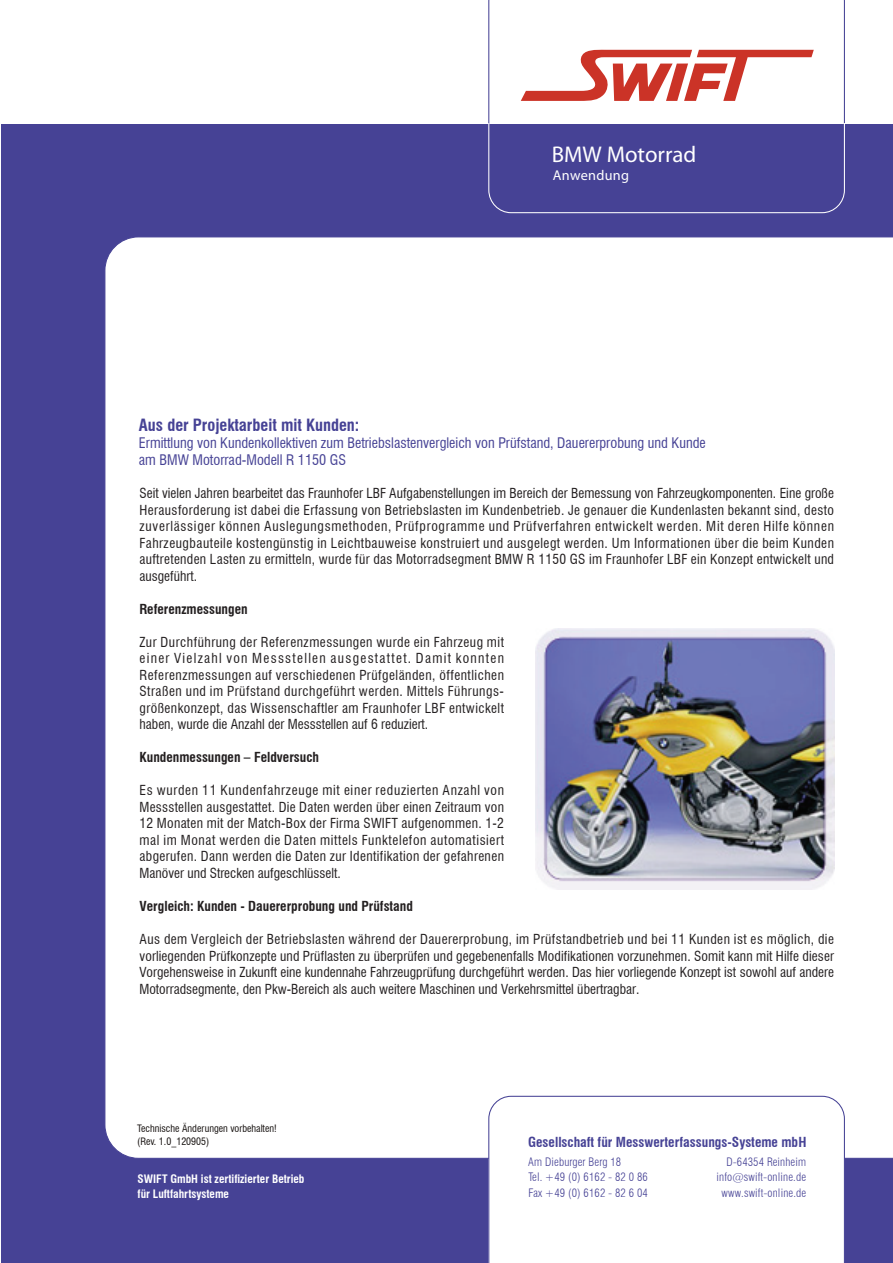
<style>
.page{position:relative;width:893px;height:1263px;background:#fff}
.page>*{position:absolute;margin:0;border:0;box-sizing:border-box;transform-origin:0 0}
.t1{font:22.8px "Myriad";color:#fff}
.t2{font:700 condensed 16.5px "Swiss 721 BT";color:#464295}
.t3{font:condensed 14.25px/17.2px "Swiss 721 BT";color:#464295}
.t4{font:14.25px "Myriad";letter-spacing:.02em;color:#fff}
.t5{font:condensed 13.5px/16.5px "Swiss 721 BT";color:#231f20;text-align:justify}
.t6{font:700 condensed 13.5px "Swiss 721 BT";color:#231f20}
.t7{font:700 condensed 13.5px "Swiss 721 BT";color:#464295}
.t8{font:300 condensed 11.4px "Swiss 721 BT";letter-spacing:.01em;color:#464295}
.t9{font:700 condensed 11.4px/15.8px "Swiss 721 BT";color:#fff}
.t10{font:condensed 10.05px/13.2px "Swiss 721 BT";color:#181311}
</style>
<div class="page">
<svg style="left:488px;top:1px;width:357px;height:123px"></svg>
<div style="left:2px;top:124px;width:891px;height:1139px;background:#464295"></div>
<svg style="left:488px;top:124px;width:357px;height:89px"></svg>
<div style="left:105px;top:237px;width:788px;height:921px;background:#fff"></div>
<div style="left:488px;top:1096px;width:357px;height:167px;background:#fff"></div>
<svg style="left:521px;top:49px;width:293px;height:52px"></svg>
<img style="left:536px;top:628px;width:298px;height:262px">
<h1 class="t1" style="left:552px;top:143px;width:146px">BMW Motorrad</h1>
<p class="t4" style="left:553px;top:169px;width:78px">Anwendung</p>
<p class="t2" style="left:139px;top:415px;width:222px">Aus der Projektarbeit mit Kunden:</p>
<p class="t3" style="left:139px;top:434px;width:568px">Ermittlung von Kundenkollektiven zum Betriebslastenvergleich von Prüfstand, Dauererprobung und Kunde am BMW Motorrad-Modell R 1150 GS</p>
<p class="t5" style="left:139px;top:485px;width:696px">Seit vielen Jahren bearbeitet das Fraunhofer LBF Aufgabenstellungen im Bereich der Bemessung von Fahrzeugkomponenten. Eine große Herausforderung ist dabei die Erfassung von Betriebslasten im Kundenbetrieb. Je genauer die Kundenlasten bekannt sind, desto zuverlässiger können Auslegungsmethoden, Prüfprogramme und Prüfverfahren entwickelt werden. Mit deren Hilfe können Fahrzeugbauteile kostengünstig in Leichtbauweise konstruiert und ausgelegt werden. Um Informationen über die beim Kunden auftretenden Lasten zu ermitteln, wurde für das Motorradsegment BMW R 1150 GS im Fraunhofer LBF ein Konzept entwickelt und ausgeführt.</p>
<p class="t6" style="left:140px;top:601px;width:110px">Referenzmessungen</p>
<p class="t5" style="left:139px;top:634px;width:366px">Zur Durchführung der Referenzmessungen wurde ein Fahrzeug mit einer Vielzahl von Messstellen ausgestattet. Damit konnten Referenzmessungen auf verschiedenen Prüfgeländen, öffentlichen Straßen und im Prüfstand durchgeführt werden. Mittels Führungs&shy;größenkonzept, das Wissenschaftler am Fraunhofer LBF entwickelt haben, wurde die Anzahl der Messstellen auf 6 reduziert.</p>
<p class="t6" style="left:140px;top:749px;width:181px">Kundenmessungen – Feldversuch</p>
<p class="t5" style="left:139px;top:782px;width:366px">Es wurden 11 Kundenfahrzeuge mit einer reduzierten Anzahl von Messstellen ausgestattet. Die Daten werden über einen Zeitraum von 12 Monaten mit der Match-Box der Firma SWIFT aufgenommen. 1-2 mal im Monat werden die Daten mittels Funktelefon automatisiert abgerufen. Dann werden die Daten zur Identifikation der gefahrenen Manöver und Strecken aufgeschlüsselt.</p>
<p class="t6" style="left:140px;top:898px;width:275px">Vergleich: Kunden - Dauererprobung und Prüfstand</p>
<p class="t5" style="left:139px;top:931px;width:696px">Aus dem Vergleich der Betriebslasten während der Dauererprobung, im Prüfstandbetrieb und bei 11 Kunden ist es möglich, die vorliegenden Prüfkonzepte und Prüflasten zu überprüfen und gegebenenfalls Modifikationen vorzunehmen. Somit kann mit Hilfe dieser Vorgehensweise in Zukunft eine kundennahe Fahrzeugprüfung durchgeführt werden. Das hier vorliegende Konzept ist sowohl auf andere Motorradsegmente, den Pkw-Bereich als auch weitere Maschinen und Verkehrsmittel übertragbar.</p>
<p class="t10" style="left:137px;top:1122px;width:141px">Technische Änderungen vorbehalten! (Rev. 1.0_120905)</p>
<p class="t9" style="left:138px;top:1171px;width:168px">SWIFT GmbH ist zertifizierter Betrieb für Luftfahrtsysteme</p>
<p class="t7" style="left:528px;top:1134px;width:280px">Gesellschaft für Messwerterfassungs-Systeme mbH</p>
<p class="t8" style="left:528px;top:1155px;width:95px">Am Dieburger Berg 18</p>
<p class="t8" style="left:726px;top:1155px;width:81px">D-64354 Reinheim</p>
<p class="t8" style="left:528px;top:1170px;width:121px">Tel. +49 (0) 6162 - 82 0 86</p>
<p class="t8" style="left:717px;top:1170px;width:91px">info@swift-online.de</p>
<p class="t8" style="left:528px;top:1186px;width:121px">Fax +49 (0) 6162 - 82 6 04</p>
<p class="t8" style="left:722px;top:1186px;width:86px">www.swift-online.de</p>
</div>
